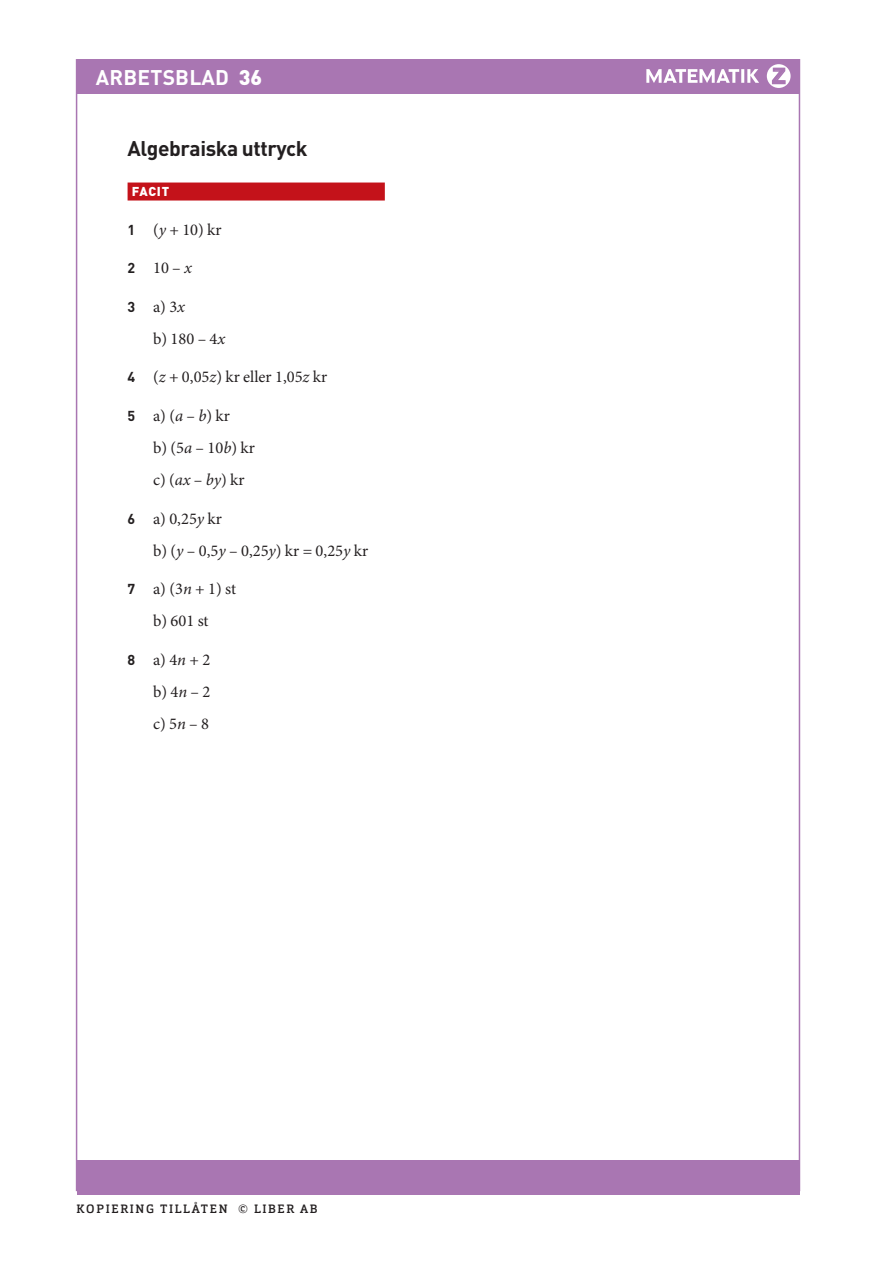
<style>
.page{position:relative;width:893px;height:1263px;background:#fff}
.page>*{position:absolute;margin:0;border:0;box-sizing:border-box;transform-origin:0 0}
.R_OH{font:700 21px "DIN Pro";letter-spacing:-.02em;color:#231f20}
.Antal_ratt{font:700 21px "DIN Pro";letter-spacing:.01em;color:#fff}
.t1{font:900 21px "DIN Pro";letter-spacing:.01em;color:#fff}
.t2{font:700 21px "Arial";color:#a976b2}
.Uppgift_luft_över_li{font:16.5px "Minion Pro";color:#231f20}
.Facit_ab{font:16.5px "Minion Pro";color:#231f20}
.R_Facit_2{font:900 12.75px "DIN Pro";letter-spacing:.055em;color:#fff}
.t3{font:500 12px "Orgon Slab";letter-spacing:.14em;color:#231f20}
.s1{font-weight:900}
.s2{font-family:"DIN Pro";font-weight:700;font-size:14.25px}
.s3{font-style:italic}
</style>
<div class="page">
<div style="left:77px;top:59px;width:722px;height:34px;background:#a976b2"></div>
<div style="left:77px;top:1160px;width:722px;height:34px;background:#a976b2"></div>
<div style="left:767px;top:64px;width:24px;height:24px;background:#fff;border-radius:50%"></div>
<svg style="left:646px;top:69px;width:113px;height:14px"></svg>
<svg style="left:772px;top:67px;width:14px;height:18px"></svg>
<div style="left:128px;top:183px;width:257px;height:18px;background:#c4121a"></div>
<p class="Antal_ratt" style="left:96px;top:63px;width:168px">ARBETSBLAD <span class="s1">36</span></p>
<p class="t2" style="left:772px;top:61px;width:14px">Z</p>
<p class="t1" style="left:101px;top:64px;width:135px">ARBETSBLAD</p>
<p class="R_OH" style="left:128px;top:134px;width:182px">Algebraiska uttryck</p>
<p class="R_Facit_2" style="left:132px;top:183px;width:39px">FACIT</p>
<p class="Uppgift_luft_över_li" style="left:128px;top:218px;width:96px"><span class="s2">1</span> (<span class="s3">y</span> + 10) kr</p>
<p class="Uppgift_luft_över_li" style="left:128px;top:257px;width:66px"><span class="s2">2</span> 10 – <span class="s3">x</span></p>
<p class="Facit_ab" style="left:128px;top:295px;width:59px"><span class="s2">3</span> a) 3<span class="s3">x</span></p>
<p class="Uppgift_luft_över_li" style="left:153px;top:327px;width:74px">b) 180 – 4<span class="s3">x</span></p>
<p class="Uppgift_luft_över_li" style="left:128px;top:366px;width:201px"><span class="s2">4</span> (<span class="s3">z</span> + 0,05<span class="s3">z</span>) kr eller 1,05<span class="s3">z</span> kr</p>
<p class="Facit_ab" style="left:128px;top:404px;width:104px"><span class="s2">5</span> a) (<span class="s3">a</span> – <span class="s3">b</span>) kr</p>
<p class="Facit_ab" style="left:153px;top:437px;width:103px">b) (5<span class="s3">a</span> – 10<span class="s3">b</span>) kr</p>
<p class="Uppgift_luft_över_li" style="left:153px;top:469px;width:93px">c) (<span class="s3">ax</span> – <span class="s3">by</span>) kr</p>
<p class="Facit_ab" style="left:128px;top:507px;width:96px"><span class="s2">6</span> a) 0,25<span class="s3">y</span> kr</p>
<p class="Uppgift_luft_över_li" style="left:153px;top:539px;width:217px">b) (<span class="s3">y</span> – 0,5<span class="s3">y</span> – 0,25<span class="s3">y</span>) kr = 0,25<span class="s3">y</span> kr</p>
<p class="Facit_ab" style="left:128px;top:578px;width:110px"><span class="s2">7</span> a) (3<span class="s3">n</span> + 1) st</p>
<p class="Uppgift_luft_över_li" style="left:153px;top:610px;width:57px">b) 601 st</p>
<p class="Facit_ab" style="left:128px;top:648px;width:84px"><span class="s2">8</span> a) 4<span class="s3">n</span> + 2</p>
<p class="Facit_ab" style="left:153px;top:681px;width:59px">b) 4<span class="s3">n</span> – 2</p>
<p class="Uppgift_luft_över_li" style="left:153px;top:713px;width:58px">c) 5<span class="s3">n</span> – 8</p>
<p class="t3" style="left:77px;top:1201px;width:243px">KOPIERING TILLÅTEN © LIBER AB</p>
</div>
